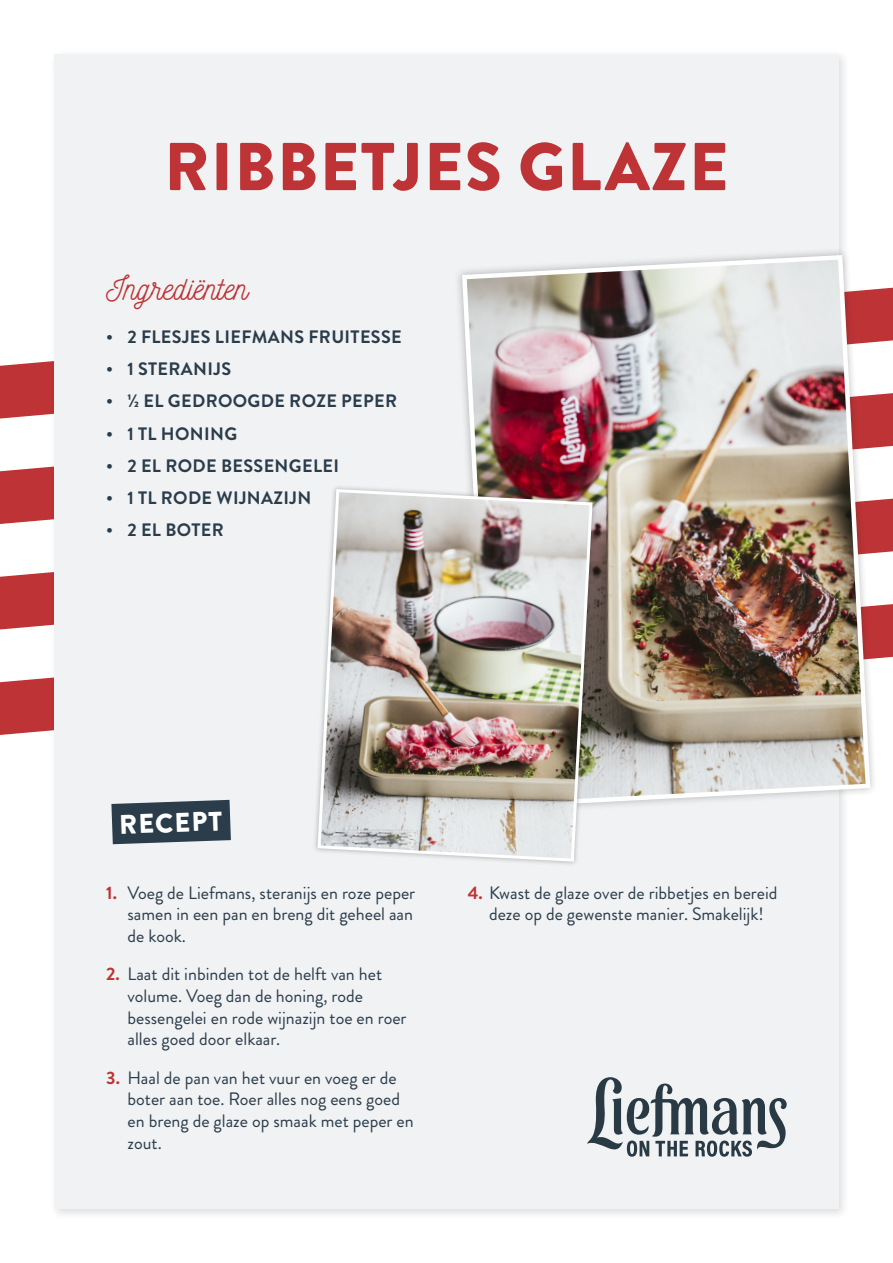
<style>
.page{position:relative;width:893px;height:1263px;background:#fff}
.page>*{position:absolute;margin:0;border:0;box-sizing:border-box;transform-origin:0 0}
.Titel{font:900 67.5px "Brandon Grotesque";letter-spacing:.02em;color:#be3335}
.Titel_ingrediënten{font:33px "Nickainley";color:#be3335}
.t1{font:900 27px "Brandon Grotesque";color:#fff}
.t2{font:18px/21.6px "Brandon Grotesque";color:#2b3c4a}
.t3{font:700 18px "Brandon Grotesque";letter-spacing:.02em;color:#2b3c4a}
.s1{font-weight:700;color:#be3335}
</style>
<div class="page">
<svg style="left:0;top:678px;width:49px;height:57px;background:#c24244"></svg>
<svg style="left:0;top:572px;width:893px;height:87px;fill:#be3335"></svg>
<svg style="left:0;top:467px;width:893px;height:86px;fill:#be3335"></svg>
<svg style="left:0;top:287px;width:893px;height:161px"></svg>
<div style="left:49px;top:49px;width:801px;height:1171px;background:#231f20;opacity:.15"></div>
<div style="left:54px;top:54px;width:785px;height:1155px;background:#f0f2f4"></div>
<div style="left:454px;top:247px;width:424px;height:569px;background:#231f20;opacity:.3"></div>
<img style="left:460px;top:253px;width:413px;height:557px">
<svg style="left:111px;top:799px;width:120px;height:46px;background:#465561"></svg>
<div style="left:312px;top:484px;width:286px;height:382px;background:#231f20;opacity:.3"></div>
<img style="left:316px;top:487px;width:278px;height:376px">
<svg style="left:587px;top:1077px;width:200px;height:80px"></svg>
<p class="Titel" style="left:164px;top:119px;width:566px">RIBBETJES GLAZE</p>
<p class="Titel_ingrediënten" style="left:106px;top:267px;width:143px">Ingrediënten</p>
<p class="t3" style="left:106px;top:324px;width:297px">• 2 FLESJES LIEFMANS FRUITESSE</p>
<p class="t3" style="left:106px;top:356px;width:126px">• 1 STERANIJS</p>
<p class="t3" style="left:106px;top:389px;width:292px">• ½ EL GEDROOGDE ROZE PEPER</p>
<p class="t3" style="left:106px;top:421px;width:132px">• 1 TL HONING</p>
<p class="t3" style="left:106px;top:453px;width:234px">• 2 EL RODE BESSENGELEI</p>
<p class="t3" style="left:106px;top:485px;width:207px">• 1 TL RODE WIJNAZIJN</p>
<p class="t3" style="left:106px;top:518px;width:119px">• 2 EL BOTER</p>
<p class="t1" style="left:119px;top:805px;width:104px;rotate:-2deg">RECEPT</p>
<p class="t2" style="left:128px;top:882px;width:289px;text-indent:-21px"><span class="s1">1.</span> Voeg de Liefmans, steranijs en roze peper samen in een pan en breng dit geheel aan de kook.</p>
<p class="t2" style="left:128px;top:964px;width:280px;text-indent:-21px"><span class="s1">2.</span> Laat dit inbinden tot de helft van het volume. Voeg dan de honing, rode bessengelei en rode wijnazijn toe en roer alles goed door elkaar.</p>
<p class="t2" style="left:128px;top:1067px;width:288px;text-indent:-21px"><span class="s1">3.</span> Haal de pan van het vuur en voeg er de boter aan toe. Roer alles nog eens goed en breng de glaze op smaak met peper en zout.</p>
<p class="t2" style="left:468px;top:882px;width:311px;text-align:center"><span class="s1">4.</span> Kwast de glaze over de ribbetjes en bereid deze op de gewenste manier. Smakelijk!</p>
</div>
